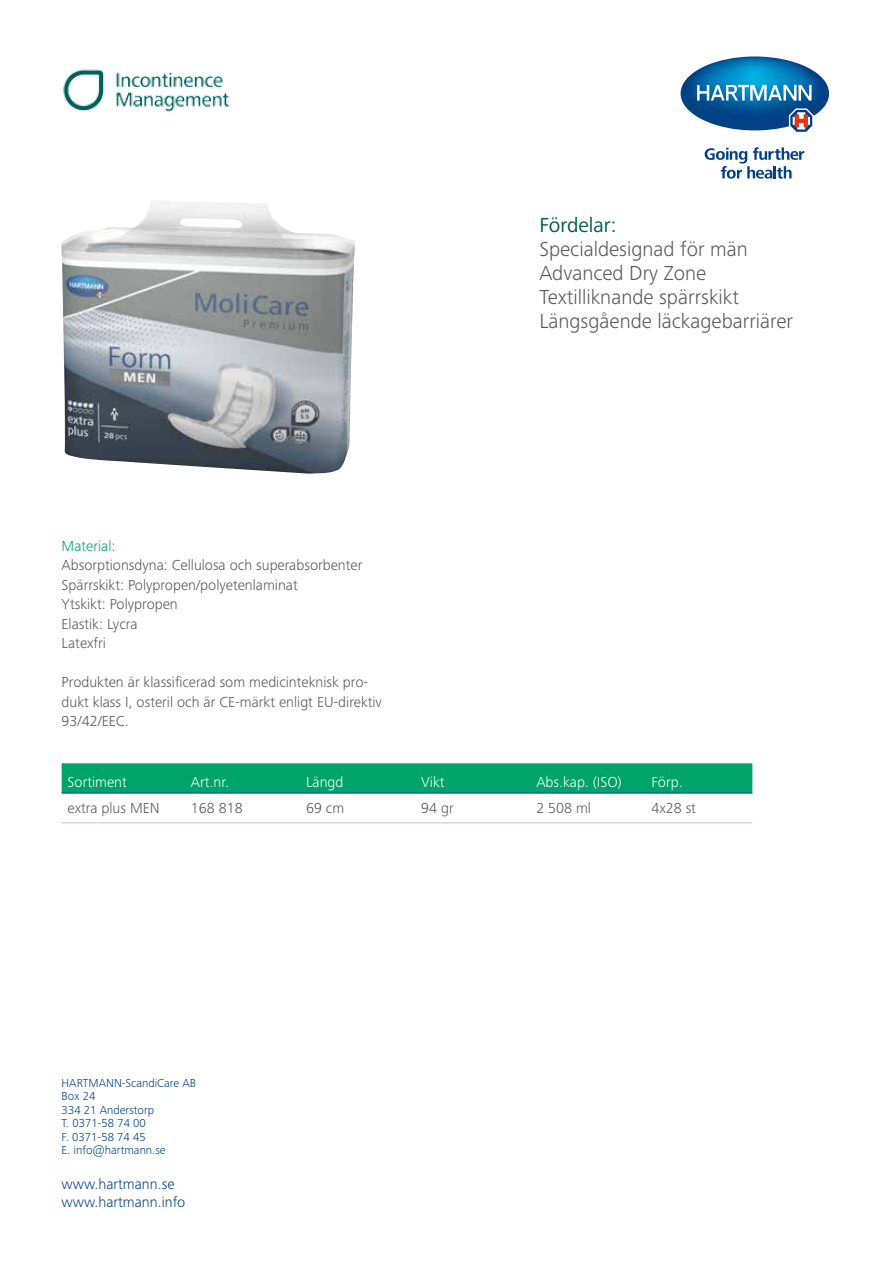
<style>
.page{position:relative;width:893px;height:1263px;background:#fff}
.page>*{position:absolute;margin:0;border:0;box-sizing:border-box;transform-origin:0 0}
.t1{font:300 21px/24px "Frutiger Next LTW1 G";color:#58585a}
.t2{font:21px "Frutiger Next LTW1 G";color:#005854}
.t3{font:300 15px/19.5px "Frutiger Next LTW1 G";color:#58585a}
.t4{font:300 15px "Frutiger Next LTW1 G";color:#fff}
.t5{font:300 15px/18px "Frutiger Next LTW1 G";color:#004185}
.t6{font:300 15px "Frutiger Next LTW1 G";color:#00a36a}
.t7{font:300 12px/13.5px "Frutiger Next LTW1 G";color:#004185}
</style>
<div class="page">
<img style="left:63px;top:69px;width:167px;height:43px">
<img style="left:681px;top:56px;width:148px;height:74px">
<svg style="left:697px;top:85px;width:115px;height:16px"></svg>
<svg style="left:790px;top:110px;width:22px;height:22px"></svg>
<svg style="left:705px;top:147px;width:99px;height:32px"></svg>
<img style="left:61px;top:200px;width:294px;height:274px">
<div style="left:62px;top:763px;width:690px;height:30px;background:#00a36a"></div>
<hr style="left:62px;top:793px;width:123px;height:1px;background:#004494">
<hr style="left:62px;top:822px;width:123px;height:1px;background:#bcc0de">
<hr style="left:185px;top:793px;width:115px;height:1px;background:#004494">
<hr style="left:185px;top:822px;width:115px;height:1px;background:#bcc0de">
<hr style="left:300px;top:793px;width:115px;height:1px;background:#004494">
<hr style="left:415px;top:793px;width:115px;height:1px;background:#004494">
<hr style="left:530px;top:793px;width:115px;height:1px;background:#004494">
<hr style="left:645px;top:793px;width:107px;height:1px;background:#004494">
<hr style="left:300px;top:822px;width:115px;height:1px;background:#bcc0de">
<hr style="left:415px;top:822px;width:115px;height:1px;background:#bcc0de">
<hr style="left:530px;top:822px;width:115px;height:1px;background:#bcc0de">
<hr style="left:645px;top:822px;width:107px;height:1px;background:#bcc0de">
<p class="t6" style="left:62px;top:537px;width:55px">Material:</p>
<p class="t3" style="left:62px;top:556px;width:302px">Absorptionsdyna: Cellulosa och superabsorbenter<br>Spärrskikt: Polypropen/polyetenlaminat<br>Ytskikt: Polypropen<br>Elastik: Lycra<br>Latexfri</p>
<p class="t3" style="left:62px;top:673px;width:322px">Produkten är klassificerad som medicinteknisk pro&shy;dukt klass I, osteril och är CE-märkt enligt EU-direktiv<br>93/42/EEC.</p>
<h1 class="t2" style="left:539px;top:213px;width:79px">Fördelar:</h1>
<h1 class="t1" style="left:539px;top:237px;width:255px">Specialdesignad för män<br>Advanced Dry Zone<br>Textilliknande spärrskikt<br>Längsgående läckagebarriärer</h1>
<p class="t4" style="left:68px;top:773px;width:61px">Sortiment</p>
<p class="t4" style="left:191px;top:773px;width:40px">Art.nr.</p>
<p class="t4" style="left:306px;top:773px;width:39px">Längd</p>
<p class="t4" style="left:421px;top:773px;width:25px">Vikt</p>
<p class="t4" style="left:536px;top:773px;width:87px">Abs.kap. (ISO)</p>
<p class="t4" style="left:651px;top:773px;width:33px">Förp.</p>
<p class="t3" style="left:68px;top:799px;width:94px">extra plus MEN</p>
<p class="t3" style="left:191px;top:799px;width:53px">168 818</p>
<p class="t3" style="left:306px;top:799px;width:40px">69 cm</p>
<p class="t3" style="left:421px;top:799px;width:34px">94 gr</p>
<p class="t3" style="left:536px;top:799px;width:56px">2 508 ml</p>
<p class="t3" style="left:651px;top:799px;width:46px">4x28 st</p>
<p class="t7" style="left:62px;top:1076px;width:136px">HARTMANN-ScandiCare AB<br>Box 24<br>334 21 Anderstorp<br>T. 0371-58 74 00<br>F. 0371-58 74 45<br>E. info@hartmann.se</p>
<p class="t5" style="left:62px;top:1175px;width:125px">www.hartmann.se www.hartmann.info</p>
</div>
